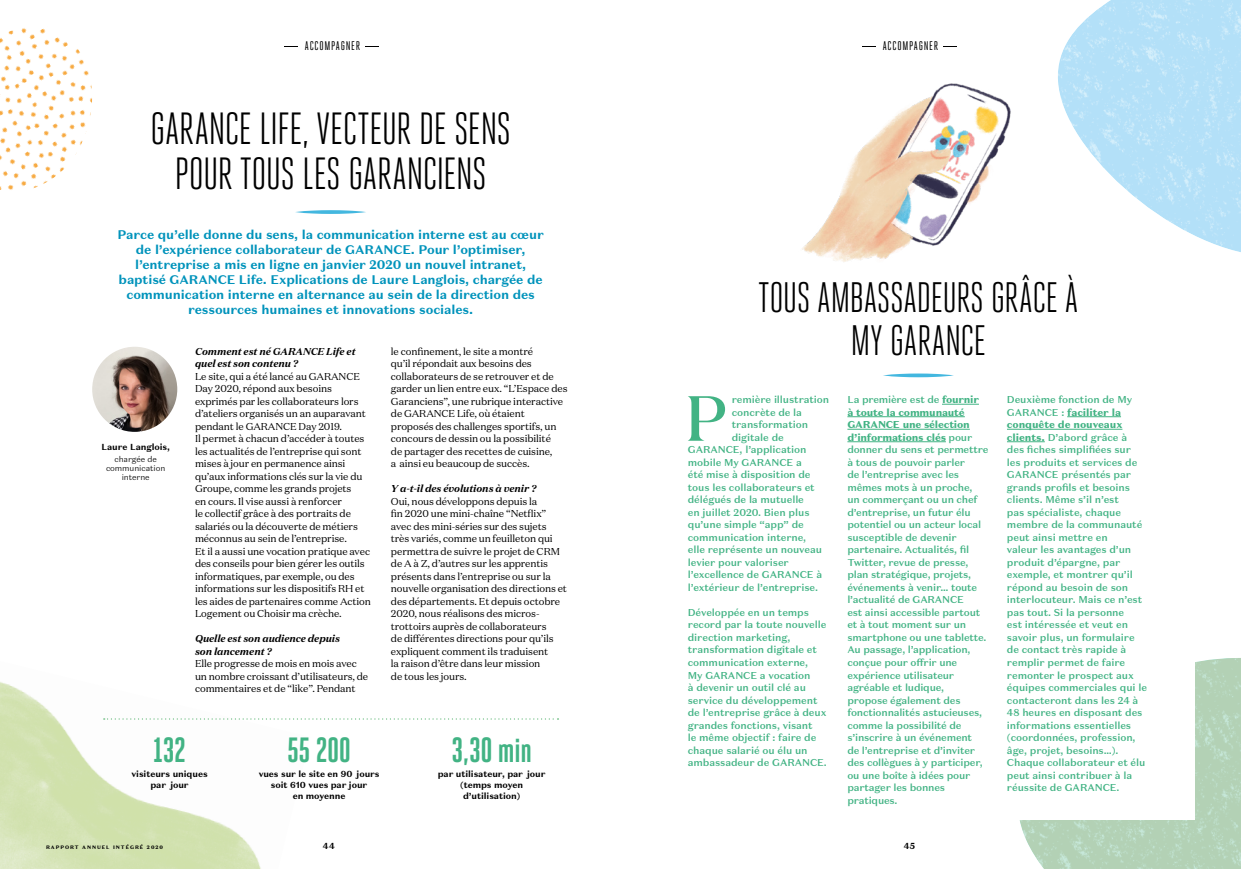
<style>
.page{position:relative;width:1241px;height:869px;background:#fff}
.page>*{position:absolute;margin:0;border:0;box-sizing:border-box;transform-origin:0 0}
.t1{font:500 63.62px "Domaine Disp";color:#42b384}
.t2{font:45px/45px "Heroic Condensed";letter-spacing:-.015em;color:#000;text-align:center}
.t3{font:42.5px/42.5px "Heroic Condensed";letter-spacing:-.01em;color:#000;text-align:center}
.t4{font:700 35px "Heroic Condensed";letter-spacing:-.01em;color:#42b384}
.t5{font:700 12.5px/15px "Domaine Sans Text";letter-spacing:-.01em;color:#0093bb;text-align:center}
.t6{font:12.5px "Heroic Condensed";letter-spacing:.055em;color:#000;scale:4 1}
.t7{font:500 10px/12.5px "Domaine Sans Text";letter-spacing:-.01em;color:#42b384}
.t8{font:10px/12.5px "Domaine Text";letter-spacing:-.01em;color:#000}
.t9{font:italic 700 10px/12.5px "Domaine Text";letter-spacing:-.01em;color:#000}
.t10{font:700 8.75px/11.2px "Domaine Sans Text";letter-spacing:-.01em;color:#000;text-align:center}
.t11{font:300 8.12px/9.4px "Domaine Sans Text";letter-spacing:-.01em;color:#000;text-align:center}
.t12{font:900 5px "Domaine Sans Text";letter-spacing:.19em;color:#000}
.s1{font-weight:900}
</style>
<div class="page">
<img style="left:1019px;top:658px;width:221px;height:210px">
<div style="left:46px;top:71px;width:1148px;height:748px;background:#fff"></div>
<img style="left:1058px;top:0;width:182px;height:252px">
<img style="left:0;top:682px;width:310px;height:186px">
<img style="left:0;top:28px;width:92px;height:162px">
<svg style="left:295px;top:210px;width:71px;height:4px"></svg>
<svg style="left:883px;top:373px;width:70px;height:4px"></svg>
<hr style="left:941px;top:404px;width:37px;height:1px;background:#42b384">
<hr style="left:847px;top:416px;width:117px;height:1px;background:#42b384">
<hr style="left:847px;top:429px;width:122px;height:1px;background:#42b384">
<hr style="left:847px;top:441px;width:98px;height:1px;background:#42b384">
<hr style="left:1066px;top:416px;width:54px;height:1px;background:#42b384">
<hr style="left:1006px;top:429px;width:116px;height:1px;background:#42b384">
<hr style="left:1006px;top:441px;width:38px;height:1px;background:#42b384">
<svg style="left:104px;top:718px;width:454px;height:1px"></svg>
<img style="left:92px;top:346px;width:85px;height:85px;border-radius:43px">
<img style="left:802px;top:83px;width:209px;height:179px">
<p class="t6" style="left:282px;top:39px;width:26px">– ACCOMPAGNER –</p>
<p class="t6" style="left:859px;top:39px;width:26px">– ACCOMPAGNER –</p>
<h2 class="t2" style="left:150px;top:106px;width:362px">GARANCE LIFE, VECTEUR DE SENS<br>POUR TOUS LES GARANCIENS</h2>
<p class="t5" style="left:117px;top:227px;width:427px">Parce qu’elle donne du sens, la communication interne est au cœur de l’expérience collaborateur de GARANCE. Pour l’optimiser, l’entreprise a mis en ligne en janvier 2020 un nouvel intranet, baptisé GARANCE Life. Explications de Laure Langlois, chargée de communication interne en alternance au sein de la direction des ressources humaines et innovations sociales.</p>
<p class="t10" style="left:101px;top:441px;width:70px">Laure Langlois,</p>
<p class="t11" style="left:106px;top:454px;width:61px">chargée de communication interne</p>
<p class="t9" style="left:195px;top:344px;width:162px">Comment est né GARANCE Life et quel est son contenu ?</p>
<p class="t8" style="left:195px;top:369px;width:177px">Le site, qui a été lancé au GARANCE Day 2020, répond aux besoins exprimés par les collaborateurs lors d’ateliers organisés un an auparavant pendant le GARANCE Day 2019.<br>Il permet à chacun d’accéder à toutes les actualités de l’entreprise qui sont mises à jour en permanence ainsi qu’aux informations clés sur la vie du Groupe, comme les grands projets<br>en cours. Il vise aussi à renforcer<br>le collectif grâce à des portraits de salariés ou la découverte de métiers méconnus au sein de l’entreprise.<br>Et il a aussi une vocation pratique avec des conseils pour bien gérer les outils informatiques, par exemple, ou des informations sur les dispositifs RH et les aides de partenaires comme Action Logement ou Choisir ma crèche.</p>
<p class="t9" style="left:195px;top:632px;width:147px">Quelle est son audience depuis son lancement ?</p>
<p class="t8" style="left:195px;top:657px;width:175px">Elle progresse de mois en mois avec un nombre croissant d’utilisateurs, de commentaires et de “like”. Pendant</p>
<p class="t8" style="left:391px;top:344px;width:178px">le confinement, le site a montré<br>qu’il répondait aux besoins des collaborateurs de se retrouver et de garder un lien entre eux. “L’Espace des Garanciens”, une rubrique interactive de GARANCE Life, où étaient proposés des challenges sportifs, un concours de dessin ou la possibilité<br>de partager des recettes de cuisine,<br>a ainsi eu beaucoup de succès.</p>
<p class="t9" style="left:391px;top:482px;width:147px">Y a-t-il des évolutions à venir ?</p>
<p class="t8" style="left:391px;top:494px;width:178px">Oui, nous développons depuis la<br>fin 2020 une mini-chaîne “Netflix” avec des mini-séries sur des sujets très variés, comme un feuilleton qui permettra de suivre le projet de CRM de A à Z, d’autres sur les apprentis présents dans l’entreprise ou sur la nouvelle organisation des directions et des départements. Et depuis octobre 2020, nous réalisons des micros&shy;trottoirs auprès de collaborateurs<br>de différentes directions pour qu’ils expliquent comment ils traduisent<br>la raison d’être dans leur mission<br>de tous les jours.</p>
<h3 class="t4" style="left:153px;top:730px;width:34px">132</h3>
<p class="t10" style="left:131px;top:767px;width:78px">visiteurs uniques par jour</p>
<h3 class="t4" style="left:287px;top:730px;width:65px">55 200</h3>
<p class="t10" style="left:259px;top:767px;width:122px">vues sur le site en 90 jours soit 610 vues par jour<br>en moyenne</p>
<h3 class="t4" style="left:451px;top:730px;width:82px">3,30 min</h3>
<p class="t10" style="left:437px;top:767px;width:109px">par utilisateur, par jour (temps moyen d’utilisation)</p>
<h3 class="t3" style="left:758px;top:276px;width:322px">TOUS AMBASSADEURS GRÂCE À<br>MY GARANCE</h3>
<h1 class="t1" style="left:685px;top:378px;width:42px">P</h1>
<p class="t7" style="left:731px;top:393px;width:99px">remière illustration</p>
<p class="t7" style="left:731px;top:406px;width:72px">concrète de la</p>
<p class="t7" style="left:731px;top:418px;width:78px">transformation</p>
<p class="t7" style="left:731px;top:431px;width:53px">digitale de</p>
<p class="t7" style="left:687px;top:443px;width:120px">GARANCE, l’application</p>
<p class="t7" style="left:687px;top:456px;width:116px">mobile My GARANCE a</p>
<p class="t7" style="left:687px;top:468px;width:124px">été mise à disposition de</p>
<p class="t7" style="left:687px;top:481px;width:128px">tous les collaborateurs et</p>
<p class="t7" style="left:687px;top:493px;width:118px">délégués de la mutuelle</p>
<p class="t7" style="left:687px;top:506px;width:123px">en juillet 2020. Bien plus</p>
<p class="t7" style="left:687px;top:518px;width:117px">qu’une simple “app” de</p>
<p class="t7" style="left:687px;top:531px;width:120px">communication interne,</p>
<p class="t7" style="left:687px;top:543px;width:136px">elle représente un nouveau</p>
<p class="t7" style="left:687px;top:556px;width:102px">levier pour valoriser</p>
<p class="t7" style="left:687px;top:568px;width:136px">l’excellence de GARANCE à</p>
<p class="t7" style="left:687px;top:581px;width:132px">l’extérieur de l’entreprise.</p>
<p class="t7" style="left:687px;top:606px;width:140px">Développée en un temps record par la toute nouvelle direction marketing, transformation digitale et communication externe,<br>My GARANCE a vocation<br>à devenir un outil clé au service du développement de l’entreprise grâce à deux grandes fonctions, visant<br>le même objectif : faire de chaque salarié ou élu un ambassadeur de GARANCE.</p>
<p class="t7" style="left:847px;top:393px;width:142px">La première est de <span class="s1">fournir<br>à toute la communauté<br>GARANCE une sélection d’informations clés</span> pour donner du sens et permettre à tous de pouvoir parler<br>de l’entreprise avec les mêmes mots à un proche,<br>un commerçant ou un chef d’entreprise, un futur élu potentiel ou un acteur local susceptible de devenir partenaire. Actualités, fil<br>Twitter, revue de presse, plan stratégique, projets, événements à venir… toute l’actualité de GARANCE<br>est ainsi accessible partout et à tout moment sur un smartphone ou une tablette.<br>Au passage, l’application, conçue pour offrir une expérience utilisateur agréable et ludique,<br>propose également des fonctionnalités astucieuses, comme la possibilité de s’inscrire à un événement<br>de l’entreprise et d’inviter des collègues à y participer, ou une boîte à idées pour partager les bonnes pratiques.</p>
<p class="t7" style="left:1006px;top:393px;width:142px">Deuxième fonction de My<br>GARANCE : <span class="s1">faciliter la conquête de nouveaux clients.</span> D’abord grâce à<br>des fiches simplifiées sur les produits et services de<br>GARANCE présentés par grands profils et besoins clients. Même s’il n’est<br>pas spécialiste, chaque membre de la communauté peut ainsi mettre en<br>valeur les avantages d’un produit d’épargne, par exemple, et montrer qu’il répond au besoin de son interlocuteur. Mais ce n’est pas tout. Si la personne<br>est intéressée et veut en savoir plus, un formulaire de contact très rapide à remplir permet de faire remonter le prospect aux équipes commerciales qui le contacteront dans les 24 à<br>48 heures en disposant des informations essentielles (coordonnées, profession, âge, projet, besoins…).<br>Chaque collaborateur et élu peut ainsi contribuer à la réussite de GARANCE.</p>
<p class="t12" style="left:46px;top:843px;width:118px">RAPPORT ANNUEL INTÉGRÉ 2020</p>
<p class="t10" style="left:323px;top:839px;width:14px">44</p>
<p class="t10" style="left:903px;top:839px;width:13px">45</p>
</div>
